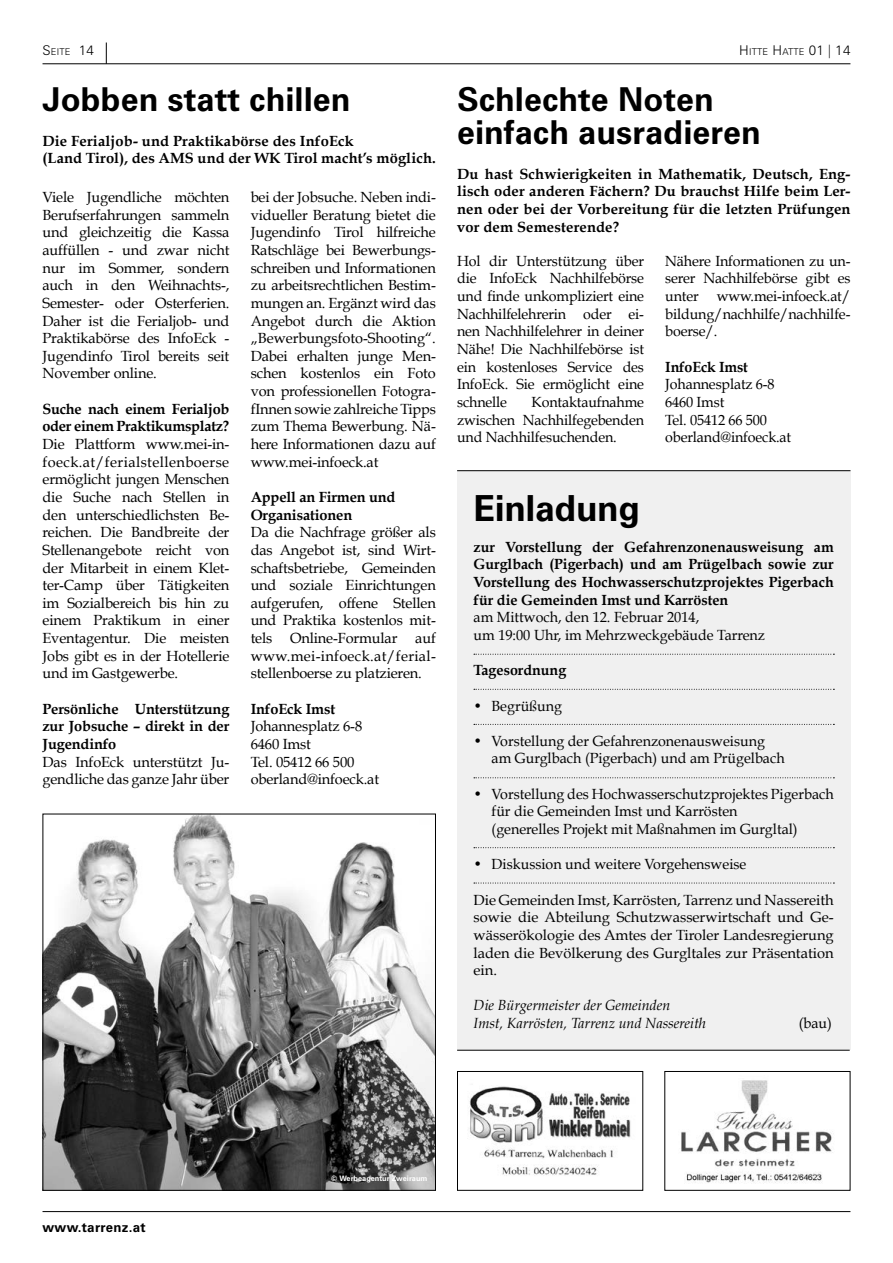
<style>
.page{position:relative;width:893px;height:1263px;background:#fff}
.page>*{position:absolute;margin:0;border:0;box-sizing:border-box;transform-origin:0 0}
.t1{font:700 36px "Zurich BT";letter-spacing:-.01em;color:#000}
.t2{font:700 33px/33px "Zurich BT";color:#000}
.t3{font:14.7px/17.7px "Book Antiqua";letter-spacing:-.01em;color:#000;text-align:justify}
.t4{font:700 14.7px/17.7px "Book Antiqua";color:#000;text-align:justify}
.t5{font:italic 14.7px/17.7px "Book Antiqua";color:#000}
.t6{font:700 14.7px/17.7px "Book Antiqua";letter-spacing:-.02em;color:#000}
.t7{font:700 13.5px "Zurich BT";letter-spacing:.02em;color:#000}
.t8{font:300 9.45px "Zurich BT";letter-spacing:.02em;color:#000}
.t9{font:700 7.5px "Zurich BT";color:#fff}
.s1{font-size:13.5px}
</style>
<div class="page">
<hr style="left:43px;top:63px;width:807px;height:1px;background:#000">
<svg style="left:106px;top:43px;width:1px;height:21px"></svg>
<hr style="left:43px;top:1211px;width:807px;height:1px;background:#000">
<img style="left:45px;top:816px;width:389px;height:373px">
<div style="left:43px;top:814px;width:393px;height:377px;border:1px solid #000"></div>
<div style="left:457px;top:470px;width:393px;height:580px;background:#f0f0f0"></div>
<hr style="left:457px;top:470px;width:393px;height:1px;background:#000">
<hr style="left:457px;top:1050px;width:393px;height:1px;background:#000">
<svg style="left:474px;top:654px;width:360px;height:1px"></svg>
<svg style="left:474px;top:689px;width:360px;height:1px"></svg>
<svg style="left:474px;top:724px;width:360px;height:1px"></svg>
<svg style="left:474px;top:777px;width:360px;height:1px"></svg>
<svg style="left:474px;top:847px;width:360px;height:1px"></svg>
<svg style="left:474px;top:883px;width:360px;height:1px"></svg>
<img style="left:681px;top:1080px;width:151px;height:103px">
<div style="left:664px;top:1071px;width:186px;height:120px;border:1px solid #000"></div>
<img style="left:469px;top:1086px;width:162px;height:90px">
<div style="left:457px;top:1071px;width:186px;height:120px;border:1px solid #000"></div>
<p class="t8" style="left:43px;top:46px;width:53px"><span class="s1">S</span>EITE <span class="s1">14</span></p>
<p class="t8" style="left:739px;top:46px;width:113px"><span class="s1">H</span>ITTE <span class="s1">H</span>ATTE <span class="s1">01 | 14</span></p>
<h2 class="t2" style="left:43px;top:83px;width:310px">Jobben statt chillen</h2>
<p class="t4" style="left:43px;top:132px;width:395px">Die Ferialjob- und Praktikabörse des InfoEck<br>(Land Tirol), des AMS und der WK Tirol macht’s möglich.</p>
<p class="t3" style="left:43px;top:188px;width:188px">Viele Jugendliche möchten Berufserfahrungen sammeln und gleichzeitig die Kassa auffüllen - und zwar nicht nur im Sommer, sondern auch in den Weihnachts-, Semester- oder Osterferien.<br>Daher ist die Ferialjob- und Praktikabörse des InfoEck - Jugendinfo Tirol bereits seit November online.</p>
<p class="t6" style="left:43px;top:400px;width:188px">Suche nach einem Ferialjob oder einem Praktikumsplatz?</p>
<p class="t3" style="left:43px;top:435px;width:188px">Die Plattform www.mei-in&shy;foeck.at/ferialstellenboerse ermöglicht jungen Menschen die Suche nach Stellen in den unterschiedlichsten Be&shy;reichen. Die Bandbreite der Stellenangebote reicht von der Mitarbeit in einem Klet&shy;ter-Camp über Tätigkeiten im Sozialbereich bis hin zu einem Praktikum in einer Eventagentur. Die meisten Jobs gibt es in der Hotellerie und im Gastgewerbe.</p>
<p class="t4" style="left:43px;top:700px;width:188px">Persönliche Unterstützung zur Jobsuche – direkt in der Jugendinfo</p>
<p class="t3" style="left:43px;top:753px;width:188px">Das InfoEck unterstützt Ju&shy;gendliche das ganze Jahr über</p>
<p class="t3" style="left:251px;top:188px;width:187px">bei der Jobsuche. Neben indi&shy;vidueller Beratung bietet die Jugendinfo Tirol hilfreiche Ratschläge bei Bewerbungs&shy;schreiben und Informationen zu arbeitsrechtlichen Bestim&shy;mungen an. Ergänzt wird das Angebot durch die Aktion „Bewerbungsfoto-Shooting“.<br>Dabei erhalten junge Men&shy;schen kostenlos ein Foto von professionellen Fotogra&shy;fInnen sowie zahlreiche Tipps zum Thema Bewerbung. Nä&shy;here Informationen dazu auf www.mei-infoeck.at</p>
<p class="t4" style="left:251px;top:488px;width:146px">Appell an Firmen und<br>Organisationen</p>
<p class="t3" style="left:251px;top:523px;width:187px">Da die Nachfrage größer als das Angebot ist, sind Wirt&shy;schaftsbetriebe, Gemeinden und soziale Einrichtungen aufgerufen, offene Stellen und Praktika kostenlos mit&shy;tels Online-Formular auf www.mei-infoeck.at/ferial&shy;stellenboerse zu platzieren.</p>
<p class="t4" style="left:251px;top:700px;width:86px">InfoEck Imst</p>
<p class="t3" style="left:251px;top:717px;width:130px;text-align:left">Johannesplatz 6-8<br>6460 Imst<br>Tel. 05412 66 500 oberland@infoeck.at</p>
<h2 class="t2" style="left:457px;top:83px;width:305px">Schlechte Noten einfach ausradieren</h2>
<p class="t4" style="left:457px;top:165px;width:395px">Du hast Schwierigkeiten in Mathematik, Deutsch, Eng&shy;lisch oder anderen Fächern? Du brauchst Hilfe beim Ler&shy;nen oder bei der Vorbereitung für die letzten Prüfungen vor dem Semesterende?</p>
<p class="t3" style="left:457px;top:252px;width:188px">Hol dir Unterstützung über die InfoEck Nachhilfebörse und finde unkompliziert eine Nachhilfelehrerin oder ei&shy;nen Nachhilfelehrer in deiner Nähe! Die Nachhilfebörse ist ein kostenloses Service des InfoEck. Sie ermöglicht eine schnelle</p>
<p class="t3" style="left:457px;top:393px;width:188px;text-indent:74px">Kontaktaufnahme zwischen Nachhilfegebenden und Nachhilfesuchenden.</p>
<p class="t3" style="left:665px;top:252px;width:187px">Nähere Informationen zu un&shy;serer Nachhilfebörse gibt es unter www.mei-infoeck.at/ bildung/nachhilfe/nachhilfe&shy;boerse/.</p>
<p class="t4" style="left:665px;top:358px;width:84px">InfoEck Imst</p>
<p class="t3" style="left:665px;top:375px;width:127px;text-align:left">Johannesplatz 6-8<br>6460 Imst<br>Tel. 05412 66 500 oberland@infoeck.at</p>
<h1 class="t1" style="left:474px;top:487px;width:168px">Einladung</h1>
<p class="t4" style="left:474px;top:538px;width:362px">zur Vorstellung der Gefahrenzonenausweisung am Gurglbach (Pigerbach) und am Prügelbach sowie zur Vorstellung des Hochwasserschutzprojektes Pigerbach für die Gemeinden Imst und Karrösten</p>
<p class="t3" style="left:474px;top:608px;width:293px">am Mittwoch, den 12. Februar 2014,<br>um 19:00 Uhr, im Mehrzweckgebäude Tarrenz</p>
<p class="t4" style="left:474px;top:661px;width:94px">Tagesordnung</p>
<p class="t3" style="left:474px;top:697px;width:90px">• Begrüßung</p>
<p class="t3" style="left:492px;top:732px;width:295px;text-indent:-18px">• Vorstellung der Gefahrenzonenausweisung am Gurglbach (Pigerbach) und am Prügelbach</p>
<p class="t3" style="left:492px;top:785px;width:344px;text-align:left;text-indent:-18px">• Vorstellung des Hochwasserschutzprojektes Pigerbach für die Gemeinden Imst und Karrösten<br>(generelles Projekt mit Maßnahmen im Gurgltal)</p>
<p class="t3" style="left:474px;top:855px;width:274px">• Diskussion und weitere Vorgehensweise</p>
<p class="t3" style="left:474px;top:891px;width:362px">Die Gemeinden Imst, Karrösten, Tarrenz und Nassereith sowie die Abteilung Schutzwasserwirtschaft und Ge&shy;wässerökologie des Amtes der Tiroler Landesregierung laden die Bevölkerung des Gurgltales zur Präsentation ein.</p>
<p class="t5" style="left:474px;top:997px;width:234px">Die Bürgermeister der Gemeinden<br>Imst, Karrösten, Tarrenz und Nassereith</p>
<p class="t3" style="left:799px;top:1014px;width:35px">(bau)</p>
<p class="t7" style="left:43px;top:1219px;width:105px">www.tarrenz.at</p>
<p class="t9" style="left:331px;top:1174px;width:98px">© Werbeagentur Zweiraum</p>
</div>
